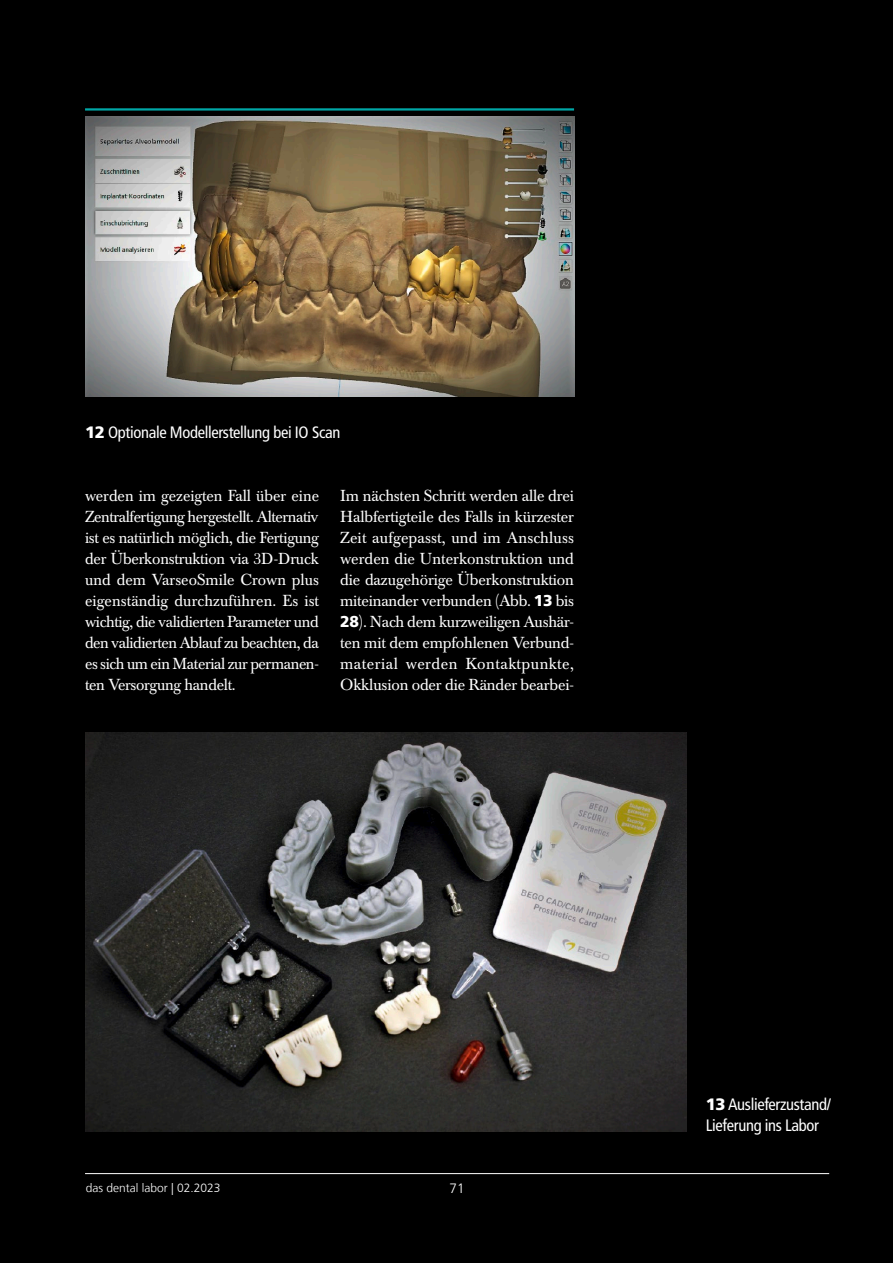
<style>
.page{position:relative;width:893px;height:1263px;background:#000}
.page>*{position:absolute;margin:0;border:0;box-sizing:border-box;transform-origin:0 0}
.t1{font:condensed 16.5px/21px "Frutiger LT Std";letter-spacing:-.02em;color:#fff}
.t2{font:15.75px/21px "Baskerville BE";letter-spacing:-.015em;color:#fff;text-align:justify}
.t3{font:300 13.5px "Frutiger LT Com";color:#fff}
.t4{font:300 12px "Frutiger LT Com";color:#fff}
.s1{font-weight:900;font-stretch:normal}
.s2{font-family:"Frutiger LT Std";font-weight:900}
</style>
<div class="page">
<hr style="left:85px;top:1173px;width:744px;height:1px;background:#fff">
<img style="left:85px;top:117px;width:489px;height:279px">
<img style="left:85px;top:732px;width:601px;height:399px">
<hr style="left:85px;top:108px;width:489px;height:3px;background:#00a7a7">
<p class="t1" style="left:85px;top:422px;width:257px"><span class="s1">12</span> Optionale Modellerstellung bei IO Scan</p>
<p class="t2" style="left:85px;top:486px;width:236px">werden im gezeigten Fall über eine Zentralfertigung hergestellt. Alternativ ist es natürlich möglich, die Fertigung der Überkonstruktion via 3D-Druck und dem VarseoSmile Crown plus eigenständig durchzuführen. Es ist wichtig, die validierten Parameter und den validierten Ablauf zu beachten, da es sich um ein Material zur permanen&shy;ten Versorgung handelt.</p>
<p class="t2" style="left:340px;top:486px;width:235px">Im nächsten Schritt werden alle drei Halbfertigteile des Falls in kürzester Zeit aufgepasst, und im Anschluss werden die Unterkonstruktion und die dazugehörige Überkonstruktion miteinander verbunden (Abb. <span class="s2">13</span> bis <span class="s2">28</span>). Nach dem kurzweiligen Aushär&shy;ten mit dem empfohlenen Verbund&shy;material werden Kontaktpunkte, Okklusion oder die Ränder bearbei-</p>
<p class="t4" style="left:86px;top:1181px;width:136px">das dental labor | 02.2023</p>
<p class="t3" style="left:450px;top:1181px;width:17px">71</p>
<p class="t1" style="left:706px;top:1094px;width:127px"><span class="s1">13</span> Auslieferzustand/<br>Lieferung ins Labor</p>
</div>
